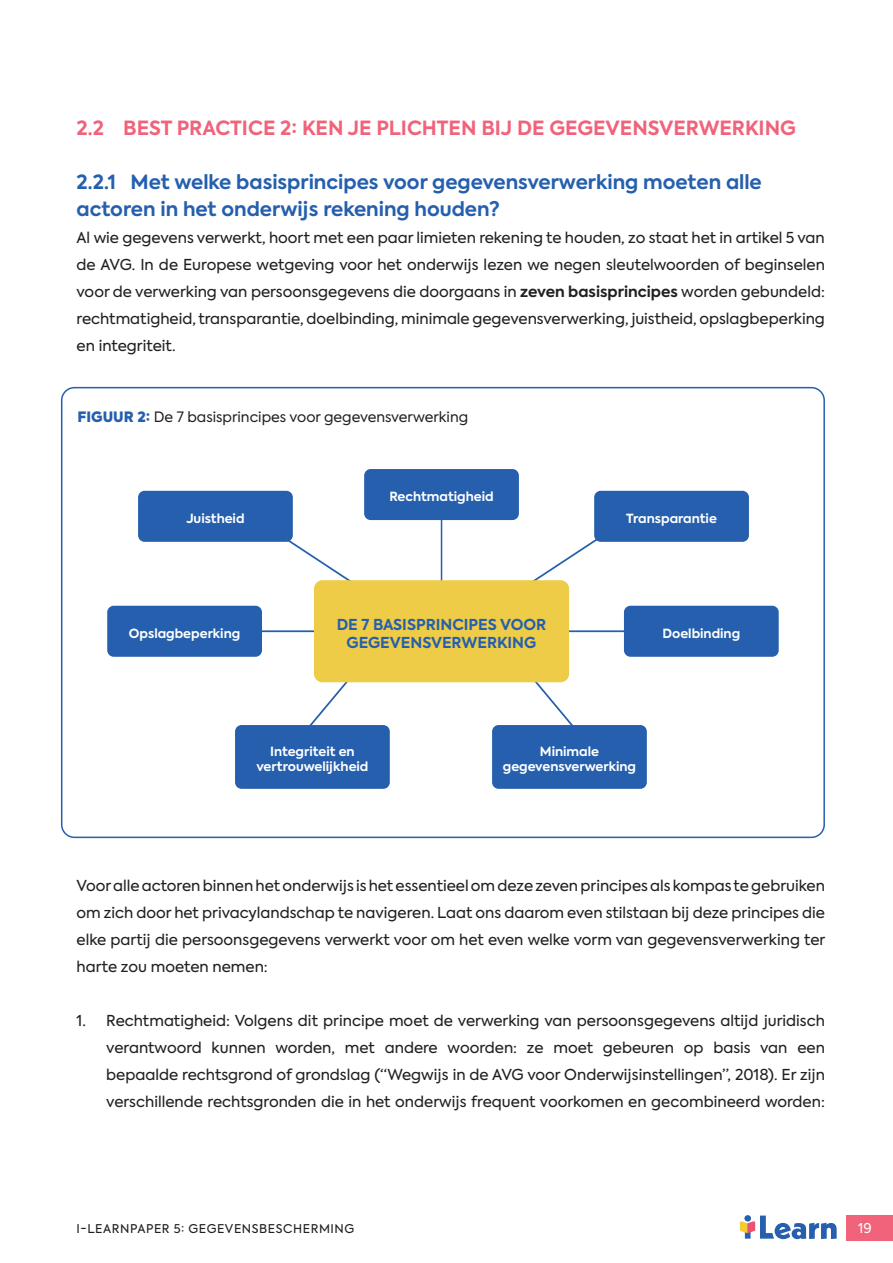
<style>
.page{position:relative;width:893px;height:1263px;background:#fff}
.page>*{position:absolute;margin:0;border:0;box-sizing:border-box;transform-origin:0 0}
.t1{font:700 19.5px/27px "Axiforma";color:#255fad}
.t2{font:700 19.5px "Axiforma";color:#f0637a}
.t3{font:15px/27px "Axiforma";color:#231f20;text-align:justify}
.t4{font:700 15px/18px "Axiforma";color:#255fad;text-align:center}
.t5{font:14.25px "Axiforma";color:#231f20}
.t6{font:13.5px "Axiforma";color:#fff}
.t7{font:700 12.6px/14.9px "Axiforma";color:#fff;text-align:center}
.t8{font:12px "Axiforma";letter-spacing:.05em;color:#231f20}
.s1{font-weight:700}
.s2{font-weight:900;color:#255fad}
</style>
<div class="page">
<div style="left:846px;top:1215px;width:47px;height:26px;background:#f0637a"></div>
<svg style="left:740px;top:1215px;width:97px;height:24px"></svg>
<hr style="left:441px;top:513px;width:1px;height:69px;background:#255fad">
<svg style="left:518px;top:516px;width:78px;height:76px"></svg>
<svg style="left:523px;top:667px;width:50px;height:58px"></svg>
<hr style="left:561px;top:630px;width:88px;height:2px;background:#255fad">
<svg style="left:289px;top:516px;width:76px;height:70px"></svg>
<svg style="left:309px;top:676px;width:50px;height:49px"></svg>
<hr style="left:235px;top:630px;width:87px;height:2px;background:#255fad">
<div style="left:61px;top:387px;width:764px;height:451px;border:2px solid #255fad;border-radius:13px"></div>
<div style="left:314px;top:580px;width:255px;height:102px;background:#eecc47;border-radius:9px"></div>
<div style="left:364px;top:469px;width:155px;height:51px;background:#255fad;border-radius:6px"></div>
<div style="left:138px;top:491px;width:155px;height:51px;background:#255fad;border-radius:6px"></div>
<div style="left:594px;top:491px;width:155px;height:51px;background:#255fad;border-radius:6px"></div>
<div style="left:107px;top:606px;width:155px;height:51px;background:#255fad;border-radius:6px"></div>
<div style="left:624px;top:606px;width:155px;height:51px;background:#255fad;border-radius:6px"></div>
<div style="left:235px;top:725px;width:155px;height:64px;background:#255fad;border-radius:6px"></div>
<div style="left:492px;top:725px;width:155px;height:64px;background:#255fad;border-radius:6px"></div>
<h1 class="t2" style="left:77px;top:115px;width:721px">2.2 BEST PRACTICE 2: KEN JE PLICHTEN BIJ DE GEGEVENSVERWERKING</h1>
<h1 class="t1" style="left:77px;top:169px;width:687px">2.2.1 Met welke basisprincipes voor gegevensverwerking moeten alle actoren in het onderwijs rekening houden?</h1>
<p class="t3" style="left:77px;top:224px;width:750px">Al wie gegevens verwerkt, hoort met een paar limieten rekening te houden, zo staat het in artikel 5 van de AVG. In de Europese wetgeving voor het onderwijs lezen we negen sleutelwoorden of beginselen voor de verwerking van persoonsgegevens die doorgaans in <span class="s1">zeven basisprincipes</span> worden gebundeld: rechtmatigheid, transparantie, doelbinding, minimale gegevensverwerking, juistheid, opslagbeperking en integriteit.</p>
<p class="t5" style="left:78px;top:407px;width:392px"><span class="s2">FIGUUR 2:</span> De 7 basisprincipes voor gegevensverwerking</p>
<p class="t7" style="left:389px;top:489px;width:106px">Rechtmatigheid</p>
<p class="t7" style="left:186px;top:511px;width:60px">Juistheid</p>
<p class="t7" style="left:626px;top:511px;width:92px">Transparantie</p>
<p class="t4" style="left:337px;top:615px;width:211px">DE 7 BASISPRINCIPES VOOR<br>GEGEVENSVERWERKING</p>
<p class="t7" style="left:129px;top:626px;width:113px">Opslagbeperking</p>
<p class="t7" style="left:662px;top:626px;width:79px">Doelbinding</p>
<p class="t7" style="left:256px;top:744px;width:114px">Integriteit en vertrouwelijkheid</p>
<p class="t7" style="left:503px;top:744px;width:135px">Minimale gegevensverwerking</p>
<p class="t3" style="left:77px;top:872px;width:750px">Voor alle actoren binnen het onderwijs is het essentieel om deze zeven principes als kompas te gebruiken om zich door het privacylandschap te navigeren. Laat ons daarom even stilstaan bij deze principes die elke partij die persoonsgegevens verwerkt voor om het even welke vorm van gegevensverwerking ter harte zou moeten nemen:</p>
<p class="t3" style="left:106px;top:1007px;width:720px;text-indent:-30px">1. Rechtmatigheid: Volgens dit principe moet de verwerking van persoonsgegevens altijd juridisch verantwoord kunnen worden, met andere woorden: ze moet gebeuren op basis van een bepaalde rechtsgrond of grondslag (“Wegwijs in de AVG voor Onderwijsinstellingen”, 2018). Er zijn verschillende rechtsgronden die in het onderwijs frequent voorkomen en gecombineerd worden:</p>
<p class="t8" style="left:77px;top:1221px;width:279px">I-LEARNPAPER 5: GEGEVENSBESCHERMING</p>
<p class="t6" style="left:858px;top:1220px;width:15px">19</p>
</div>
